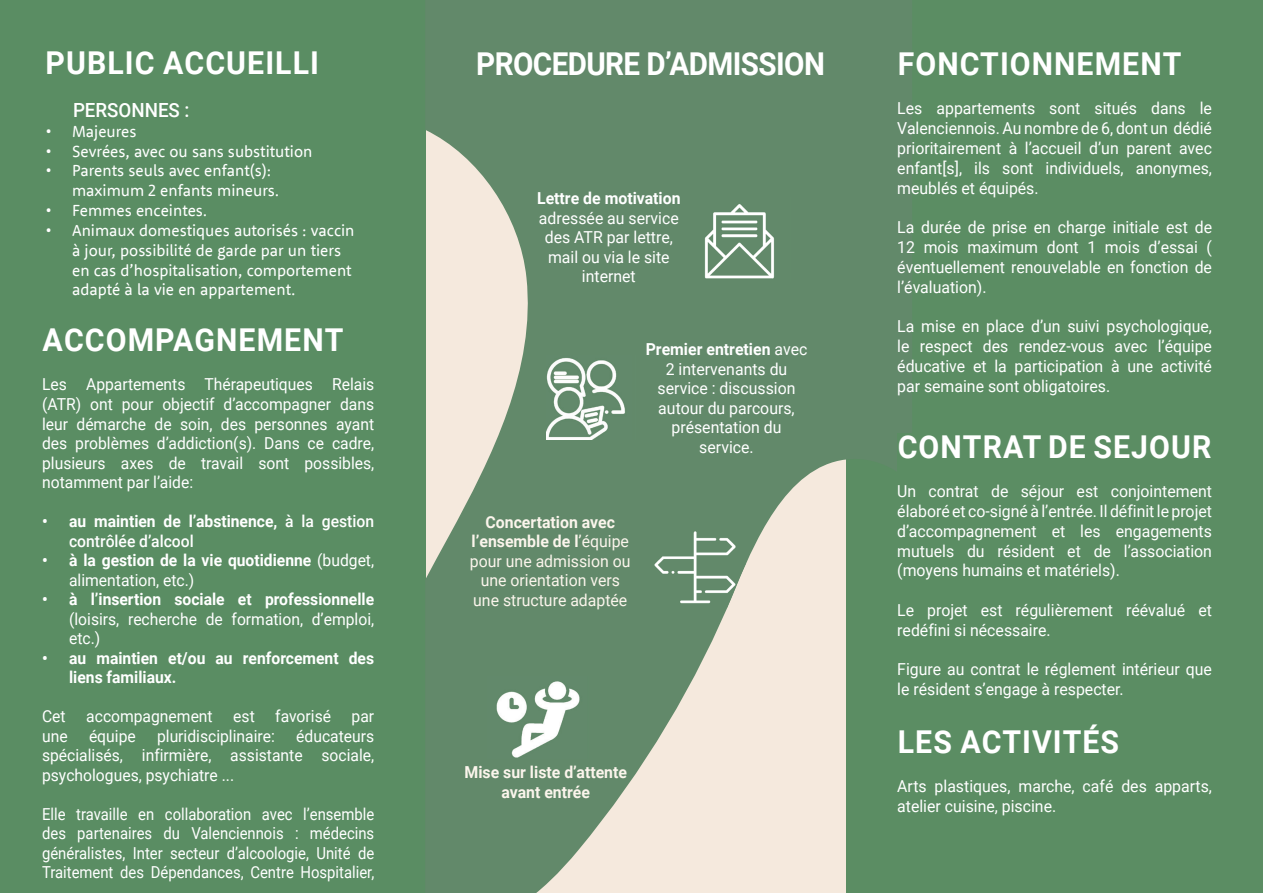
<style>
.page{position:relative;width:1263px;height:893px;background:#fff}
.page>*{position:absolute;margin:0;border:0;box-sizing:border-box;transform-origin:0 0}
.t1{font:700 31.5px "Roboto";letter-spacing:.035em;color:#fff;scale:.96 1}
.t2{font:700 31.5px "Roboto";letter-spacing:-.02em;color:#fff;scale:.94 1}
.t3{font:500 19.5px "Roboto";color:#fff;scale:.96 1}
.t4{font:16.5px/19.8px "Roboto";color:#fff;text-align:justify;scale:.96 1}
.t5{font:16.5px/19.5px "Roboto";color:#fff;text-align:justify;scale:.95 1}
.t6{font:16.5px/19.8px "Rooney Sans";color:#fff;scale:.96 1}
.t7{font:16.5px/19.5px "Roboto";color:#fff;text-align:justify;scale:.9 1}
.t8{font:700 16.5px/19.5px "Roboto";color:#fff;scale:.95 1}
.t9{font:16.5px/19.5px "Roboto";color:#fbf5ec;text-align:center;scale:.96 1}
.t10{font:500 16.5px/19.5px "Roboto";color:#fff;scale:.95 1}
.t11{font:700 16.5px/19.5px "Roboto";color:#fbf5ec;text-align:center;scale:.96 1}
.t12{font:700 16.5px "Roboto";color:#fff;scale:.96 1}
.s1{font-weight:700}
.s2{font-weight:400}
</style>
<div class="page">
<div style="left:0;top:0;width:425px;height:893px;background:#5a8d63"></div>
<div style="left:846px;top:0;width:417px;height:893px;background:#5b8d63"></div>
<svg style="left:425px;top:0;width:421px;height:893px;background:#8ca48b"></svg>
<img style="left:701px;top:198px;width:89px;height:83px">
<img style="left:546px;top:356px;width:90px;height:83px">
<img style="left:644px;top:524px;width:102px;height:84px">
<img style="left:487px;top:676px;width:102px;height:82px">
<h1 class="t1" style="left:46px;top:41px;width:286px">PUBLIC ACCUEILLI</h1>
<p class="t3" style="left:73px;top:96px;width:123px">PERSONNES :</p>
<p class="t6" style="left:45px;top:121px;width:97px">• Majeures</p>
<p class="t6" style="left:45px;top:141px;width:280px">• Sevrées, avec ou sans substitution</p>
<p class="t6" style="left:72px;top:160px;width:217px;text-indent:-27px">• Parents seuls avec enfant(s): maximum 2 enfants mineurs.</p>
<p class="t6" style="left:45px;top:200px;width:170px">• Femmes enceintes.</p>
<p class="t6" style="left:72px;top:220px;width:296px;text-indent:-27px">• Animaux domestiques autorisés : vaccin à jour, possibilité de garde par un tiers en cas d’hospitalisation, comportement adapté à la vie en appartement.</p>
<h1 class="t1" style="left:43px;top:318px;width:315px">ACCOMPAGNEMENT</h1>
<p class="t5" style="left:42px;top:374px;width:351px">Les Appartements Thérapeutiques Relais (ATR) ont pour objectif d’accompagner dans leur démarche de soin, des personnes ayant des problèmes d’addiction(s). Dans ce cadre, plusieurs axes de travail sont possibles, notamment par l’aide:</p>
<p class="t10" style="left:69px;top:511px;width:323px;text-indent:-27px"><span class="s1">• au maintien de l’abstinence,</span> à la gestion contrôlée d’alcool</p>
<p class="t8" style="left:69px;top:550px;width:323px;text-indent:-27px">• à la gestion de la vie quotidienne <span class="s2">(budget, alimentation, etc.)</span></p>
<p class="t8" style="left:42px;top:589px;width:351px">• à l’insertion sociale et professionnelle</p>
<p class="t5" style="left:69px;top:608px;width:323px">(loisirs, recherche de formation, d’emploi, etc.)</p>
<p class="t8" style="left:69px;top:647px;width:323px;text-indent:-27px">• au maintien et/ou au renforcement des liens familiaux.</p>
<p class="t5" style="left:42px;top:706px;width:351px">Cet accompagnement est favorisé par une</p>
<p class="t5" style="left:42px;top:725px;width:351px;text-indent:254px">éducateurs spécialisés, infirmière, assistante sociale, psychologues, psychiatre ...</p>
<p class="t7" style="left:42px;top:803px;width:371px">Elle travaille en collaboration avec l’ensemble des partenaires du Valenciennois : médecins généralistes, Inter secteur d’alcoologie, Unité de Traitement des Dépendances, Centre Hospitalier,</p>
<p class="t5" style="left:89px;top:725px;width:51px">équipe</p>
<p class="t5" style="left:157px;top:725px;width:126px">pluridisciplinaire:</p>
<h1 class="t2" style="left:476px;top:41px;width:372px">PROCEDURE D’ADMISSION</h1>
<p class="t12" style="left:537px;top:187px;width:151px">Lettre de motivation</p>
<p class="t4" style="left:539px;top:208px;width:147px;text-align:center">adressée au service des ATR par lettre, mail ou via le site internet</p>
<p class="t4" style="left:646px;top:339px;width:170px;text-align:center"><span class="s1">Premier entretien</span> avec<br>2 intervenants du service : discussion autour du parcours, présentation du service.</p>
<p class="t9" style="left:470px;top:512px;width:169px"><span class="s1">Concertation avec l’ensemble de l</span>’équipe pour une admission ou une orientation vers une structure adaptée</p>
<p class="t11" style="left:464px;top:762px;width:171px">Mise sur liste d’attente avant entrée</p>
<h1 class="t1" style="left:898px;top:42px;width:297px">FONCTIONNEMENT</h1>
<p class="t4" style="left:897px;top:98px;width:329px">Les appartements sont situés dans le Valenciennois. Au nombre de 6, dont un dédié prioritairement à l’accueil d’un parent avec enfant[s], ils sont individuels, anonymes, meublés et équipés.</p>
<p class="t4" style="left:897px;top:217px;width:329px">La durée de prise en charge initiale est de 12 mois maximum dont 1 mois d’essai ( éventuellement renouvelable en fonction de l’évaluation).</p>
<p class="t4" style="left:897px;top:316px;width:329px">La mise en place d’un suivi psychologique, le respect des rendez-vous avec l’équipe éducative et la participation à une activité par semaine sont obligatoires.</p>
<h1 class="t1" style="left:898px;top:424px;width:328px">CONTRAT DE SEJOUR</h1>
<p class="t4" style="left:897px;top:481px;width:329px">Un contrat de séjour est conjointement élaboré et co-signé à l’entrée. Il définit le projet d’accompagnement et les engagements mutuels du résident et de l’association (moyens humains et matériels).</p>
<p class="t4" style="left:897px;top:599px;width:329px">Le projet est régulièrement réévalué et redéfini si nécessaire.</p>
<p class="t4" style="left:897px;top:659px;width:329px">Figure au contrat le réglement intérieur que le résident s’engage à respecter.</p>
<h1 class="t1" style="left:898px;top:719px;width:232px">LES ACTIVITÉS</h1>
<p class="t4" style="left:897px;top:776px;width:329px">Arts plastiques, marche, café des apparts, atelier cuisine, piscine.</p>
</div>
